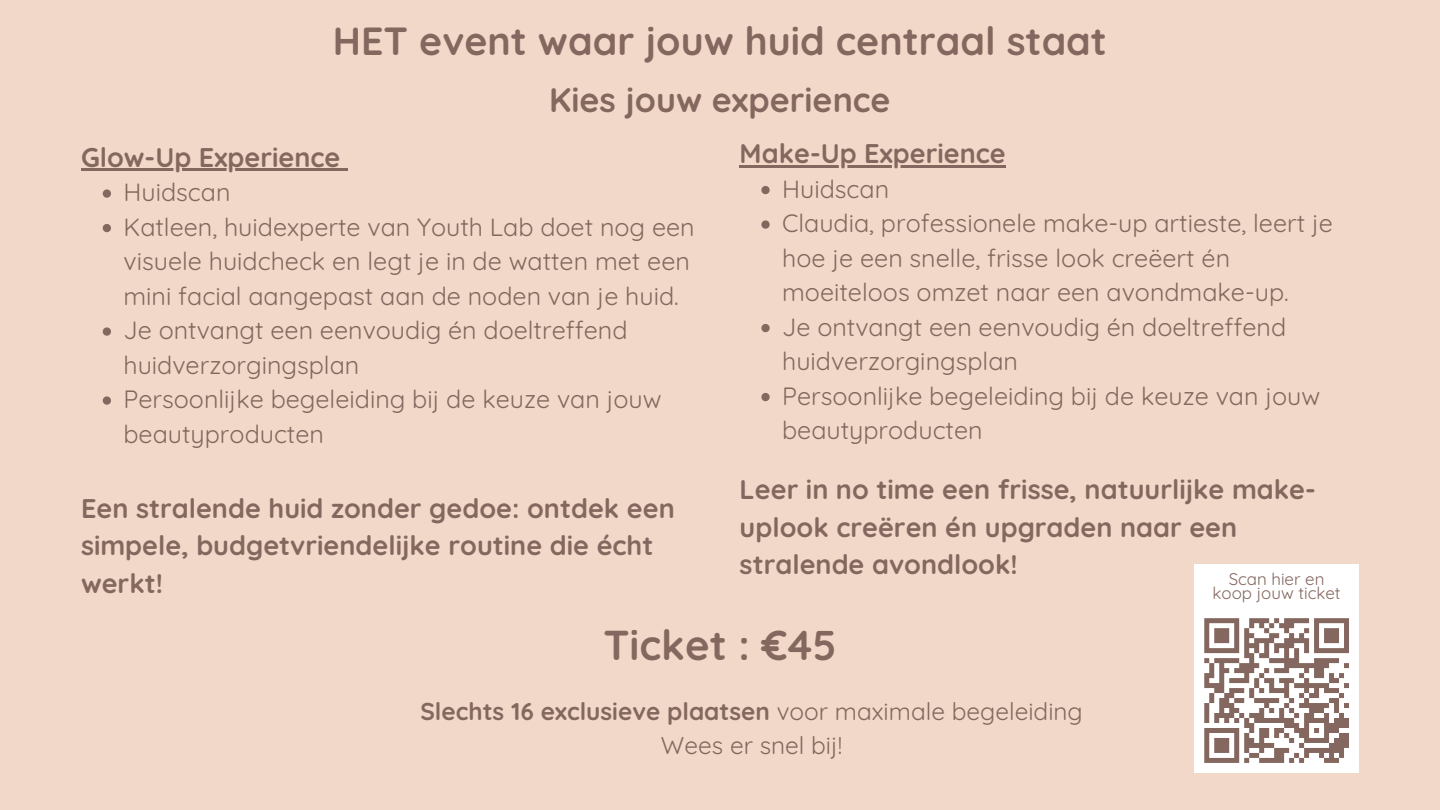
<style>
.page{position:relative;width:1440px;height:810px;background:#f1d8c8}
.page>*{position:absolute;margin:0;border:0;box-sizing:border-box;transform-origin:0 0}
.t1{font:700 41.8px "Quicksand";color:#84675e}
.t2{font:700 39.2px "Quicksand";color:#84675e}
.t3{font:700 34px "Quicksand";color:#84675e}
.t4{font:700 27px/37.5px "Quicksand";color:#84675e}
.t5{font:25px/34.5px "Quicksand";color:#84675e}
.t6{font:24.3px/33.8px "Quicksand";color:#84675e;text-align:center}
.t7{font:16.9px/14.2px "Quicksand";color:#84675e;text-align:center}
.s1{font-weight:700}
</style>
<div class="page">
<div style="left:1194px;top:608px;width:165px;height:165px;background:#fff"></div>
<svg style="left:1204px;top:618px;width:145px;height:145px"></svg>
<div style="left:1194px;top:564px;width:165px;height:44px;background:#fff"></div>
<hr style="left:740px;top:165px;width:266px;height:2px;background:#84675e">
<svg style="left:761px;top:186px;width:9px;height:8px"></svg>
<svg style="left:761px;top:220px;width:9px;height:9px"></svg>
<svg style="left:761px;top:324px;width:9px;height:8px"></svg>
<svg style="left:761px;top:393px;width:9px;height:8px"></svg>
<hr style="left:81px;top:168px;width:259px;height:3px;background:#84675e">
<svg style="left:340px;top:168px;width:8px;height:3px"></svg>
<svg style="left:103px;top:189px;width:8px;height:9px"></svg>
<svg style="left:103px;top:224px;width:8px;height:8px"></svg>
<svg style="left:103px;top:327px;width:8px;height:9px"></svg>
<svg style="left:103px;top:396px;width:8px;height:9px"></svg>
<h1 class="t2" style="left:333px;top:16px;width:776px">HET event waar jouw huid centraal staat</h1>
<h2 class="t3" style="left:549px;top:78px;width:343px">Kies jouw experience</h2>
<h3 class="t4" style="left:740px;top:135px;width:268px">Make-Up Experience</h3>
<p class="t5" style="left:782px;top:171px;width:108px">Huidscan</p>
<p class="t5" style="left:782px;top:206px;width:552px">Claudia, professionele make-up artieste, leert je hoe je een snelle, frisse look creëert én moeiteloos omzet naar een avondmake-up.</p>
<p class="t5" style="left:782px;top:309px;width:506px">Je ontvangt een eenvoudig én doeltreffend huidverzorgingsplan</p>
<p class="t5" style="left:782px;top:378px;width:540px">Persoonlijke begeleiding bij de keuze van jouw beautyproducten</p>
<h3 class="t4" style="left:740px;top:471px;width:578px">Leer in no time een frisse, natuurlijke make&shy;uplook creëren én upgraden naar een stralende avondlook!</h3>
<h3 class="t4" style="left:81px;top:138px;width:261px">Glow-Up Experience</h3>
<p class="t5" style="left:123px;top:175px;width:108px">Huidscan</p>
<p class="t5" style="left:123px;top:209px;width:573px">Katleen, huidexperte van Youth Lab doet nog een visuele huidcheck en legt je in de watten met een mini facial aangepast aan de noden van je huid.</p>
<p class="t5" style="left:123px;top:313px;width:506px">Je ontvangt een eenvoudig én doeltreffend huidverzorgingsplan</p>
<p class="t5" style="left:123px;top:382px;width:540px">Persoonlijke begeleiding bij de keuze van jouw beautyproducten</p>
<h3 class="t4" style="left:81px;top:489px;width:595px">Een stralende huid zonder gedoe: ontdek een simpele, budgetvriendelijke routine die écht werkt!</h3>
<p class="t1" style="left:603px;top:619px;width:235px">Ticket : €45</p>
<h1 class="t7" style="left:1213px;top:571px;width:130px">Scan hier en koop jouw ticket</h1>
<p class="t6" style="left:420px;top:694px;width:664px"><span class="s1">Slechts 16 exclusieve plaatsen</span> voor maximale begeleiding<br>Wees er snel bij!</p>
</div>
